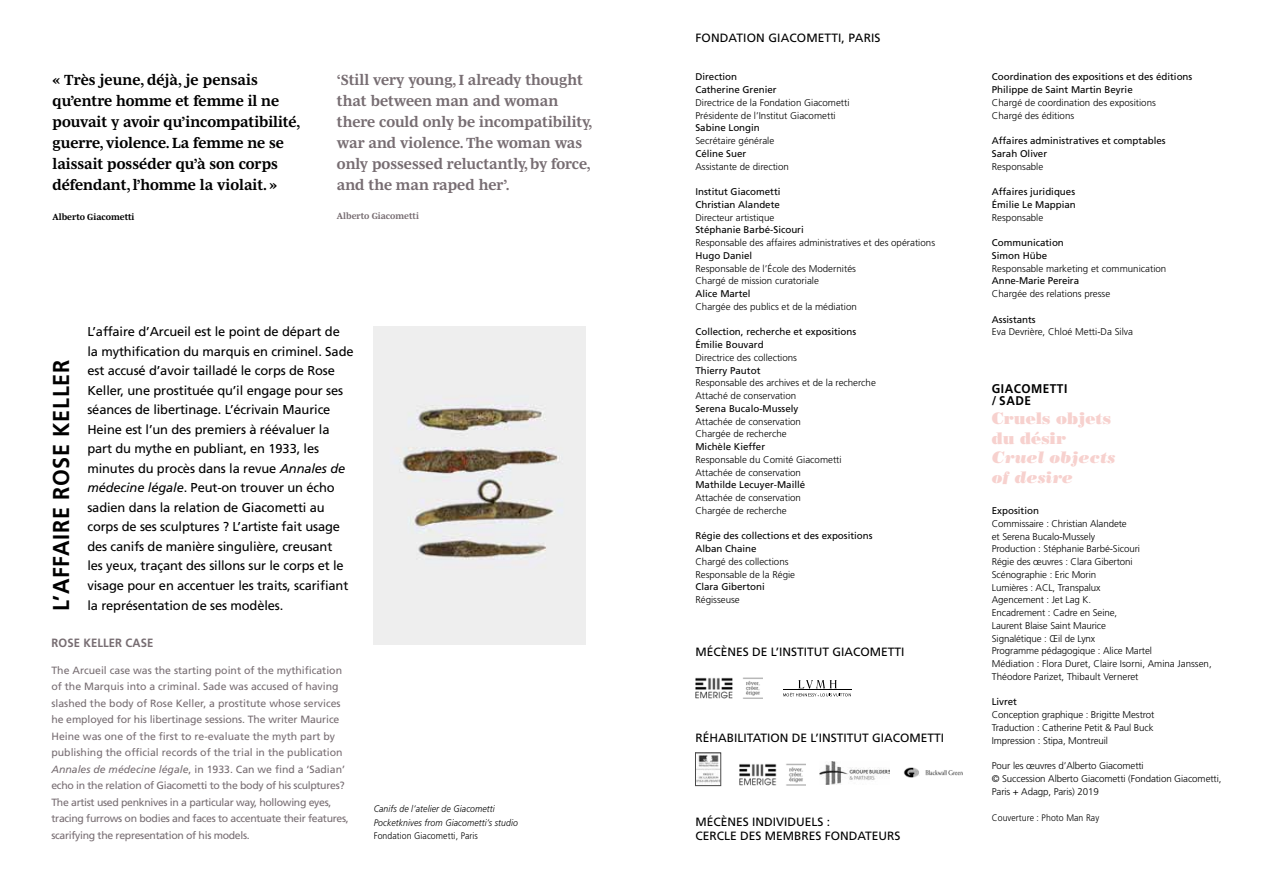
<style>
.page{position:relative;width:1276px;height:893px;background:#fff}
.page>*{position:absolute;margin:0;border:0;box-sizing:border-box;transform-origin:0 0}
.t1{font:700 22.95px "Frutiger";letter-spacing:.03em;color:#000;scale:.94 1}
.t2{font:italic 16.5px/19.5px "Bodoni Poster";color:#f7d1ce}
.t3{font:16.5px/19.5px "Bodoni Poster";color:#f7d1ce}
.t4{font:700 15px/21px "Mencken Pro Text";color:#000}
.t5{font:700 15px/21px "Mencken Pro Text";color:#776d72}
.t6{font:12.9px/19.5px "Frutiger";letter-spacing:-.01em;color:#000}
.t7{font:700 12.6px/12.3px "Frutiger";letter-spacing:.04em;color:#000;scale:.94 1}
.t8{font:12px/14px "Frutiger";color:#000}
.t9{font:700 12px "Frutiger";letter-spacing:.01em;color:#776d72;scale:.94 1}
.t10{font:10.5px/16.5px "Frutiger";color:#776d72}
.t11{font:300 9.75px/12.8px "Frutiger";color:#000}
.t12{font:9.75px/12.8px "Frutiger";color:#000}
.t13{font:italic 300 9.45px/13.5px "Frutiger";letter-spacing:.01em;color:#000;scale:.92 1}
.t14{font:300 9.45px "Frutiger";letter-spacing:.01em;color:#000;scale:.92 1}
.t15{font:700 9px "Mencken Pro Text";color:#000}
.t16{font:700 9px "Mencken Pro Text";color:#776d72}
.s1{font-style:italic}
</style>
<div class="page">
<img style="left:697px;top:755px;width:22px;height:28px">
<div style="left:695px;top:753px;width:26px;height:33px;border:1px solid #4a4a4a"></div>
<img style="left:903px;top:768px;width:60px;height:9px">
<img style="left:819px;top:761px;width:70px;height:23px">
<svg style="left:783px;top:680px;width:68px;height:16px"></svg>
<img style="left:695px;top:677px;width:67px;height:22px">
<img style="left:739px;top:763px;width:67px;height:23px">
<img style="left:374px;top:327px;width:211px;height:317px">
<h3 class="t4" style="left:53px;top:67px;width:249px">« Très jeune, déjà, je pensais qu’entre homme et femme il ne pouvait y avoir qu’incompatibilité, guerre, violence. La femme ne se laissait posséder qu’à son corps défendant, l’homme la violait. »</h3>
<p class="t15" style="left:53px;top:209px;width:83px">Alberto Giacometti</p>
<h3 class="t5" style="left:337px;top:68px;width:257px">‘Still very young, I already thought that between man and woman there could only be incompatibility, war and violence. The woman was only possessed reluctantly, by force, and the man raped her’.</h3>
<p class="t16" style="left:337px;top:209px;width:83px">Alberto Giacometti</p>
<h1 class="t1" style="left:48px;top:611px;width:268px;rotate:-90deg">L’AFFAIRE ROSE KELLER</h1>
<p class="t6" style="left:87px;top:322px;width:268px">L’affaire d’Arcueil est le point de départ de la mythification du marquis en criminel. Sade est accusé d’avoir tailladé le corps de Rose Keller, une prostituée qu’il engage pour ses séances de libertinage. L’écrivain Maurice Heine est l’un des premiers à réévaluer la part du mythe en publiant, en 1933, les minutes du procès dans la revue <span class="s1">Annales de médecine légale</span>. Peut-on trouver un écho sadien dans la relation de Giacometti au corps de ses sculptures ? L’artiste fait usage des canifs de manière singulière, creusant<br>les yeux, traçant des sillons sur le corps et le visage pour en accentuer les traits, scarifiant</p>
<h3 class="t6" style="left:87px;top:595px;width:197px">la représentation de ses modèles.</h3>
<p class="t9" style="left:51px;top:635px;width:110px">ROSE KELLER CASE</p>
<p class="t10" style="left:51px;top:662px;width:299px">The Arcueil case was the starting point of the mythification of the Marquis into a criminal. Sade was accused of having slashed the body of Rose Keller, a prostitute whose services he employed for his libertinage sessions. The writer Maurice Heine was one of the first to re-evaluate the myth part by publishing the official records of the trial in the publication <span class="s1">Annales de médecine légale</span>, in 1933. Can we find a ‘Sadian’ echo in the relation of Giacometti to the body of his sculptures?<br>The artist used penknives in a particular way, hollowing eyes, tracing furrows on bodies and faces to accentuate their features, scarifying the representation of his models.</p>
<p class="t13" style="left:374px;top:802px;width:158px">Canifs de l’atelier de Giacometti<br>Pocketknives from Giacometti’s studio</p>
<p class="t14" style="left:374px;top:831px;width:115px">Fondation Giacometti, Paris</p>
<p class="t8" style="left:695px;top:31px;width:187px">FONDATION GIACOMETTI, PARIS</p>
<p class="t12" style="left:695px;top:70px;width:83px">Direction<br>Catherine Grenier</p>
<p class="t11" style="left:695px;top:96px;width:156px">Directrice de la Fondation Giacometti<br>Présidente de l’Institut Giacometti</p>
<p class="t12" style="left:695px;top:121px;width:66px">Sabine Longin</p>
<p class="t11" style="left:695px;top:134px;width:80px">Secrétaire générale</p>
<p class="t12" style="left:695px;top:147px;width:52px">Céline Suer</p>
<p class="t11" style="left:695px;top:160px;width:95px">Assistante de direction</p>
<p class="t12" style="left:695px;top:185px;width:87px">Institut Giacometti<br>Christian Alandete</p>
<p class="t11" style="left:695px;top:211px;width:80px">Directeur artistique</p>
<p class="t12" style="left:695px;top:223px;width:110px">Stéphanie Barbé-Sicouri</p>
<p class="t11" style="left:695px;top:236px;width:241px">Responsable des affaires administratives et des opérations</p>
<p class="t12" style="left:695px;top:249px;width:58px">Hugo Daniel</p>
<p class="t11" style="left:695px;top:262px;width:162px">Responsable de l’École des Modernités<br>Chargé de mission curatoriale</p>
<p class="t12" style="left:695px;top:287px;width:57px">Alice Martel</p>
<p class="t11" style="left:695px;top:300px;width:163px">Chargée des publics et de la médiation</p>
<p class="t12" style="left:695px;top:326px;width:162px">Collection, recherche et expositions<br>Émilie Bouvard</p>
<p class="t11" style="left:695px;top:351px;width:103px">Directrice des collections</p>
<p class="t12" style="left:695px;top:364px;width:67px">Thierry Pautot</p>
<p class="t11" style="left:695px;top:377px;width:182px">Responsable des archives et de la recherche<br>Attaché de conservation</p>
<p class="t12" style="left:695px;top:402px;width:104px">Serena Bucalo-Mussely</p>
<p class="t11" style="left:695px;top:415px;width:107px">Attachée de conservation<br>Chargée de recherche</p>
<p class="t12" style="left:695px;top:440px;width:71px">Michèle Kieffer</p>
<p class="t11" style="left:695px;top:453px;width:148px">Responsable du Comité Giacometti<br>Attachée de conservation</p>
<p class="t12" style="left:695px;top:479px;width:111px">Mathilde Lecuyer-Maillé</p>
<p class="t11" style="left:695px;top:491px;width:107px">Attachée de conservation<br>Chargée de recherche</p>
<p class="t12" style="left:695px;top:530px;width:179px">Régie des collections et des expositions<br>Alban Chaine</p>
<p class="t11" style="left:695px;top:555px;width:101px">Chargé des collections<br>Responsable de la Régie</p>
<p class="t12" style="left:695px;top:581px;width:71px">Clara Gibertoni</p>
<p class="t11" style="left:695px;top:593px;width:46px">Régisseuse</p>
<p class="t8" style="left:695px;top:645px;width:20px">Mécènes</p>
<p class="t8" style="left:752px;top:645px;width:34px">de l’instit</p>
<p class="t8" style="left:813px;top:645px;width:36px">ut Giacometti</p>
<p class="t8" style="left:695px;top:731px;width:8px">réhabilitation</p>
<p class="t8" style="left:792px;top:731px;width:34px">de l’instit</p>
<p class="t8" style="left:853px;top:731px;width:36px">ut Giacometti</p>
<p class="t8" style="left:695px;top:814px;width:207px">MÉCÈNES INDIVIDUELS :<br>CERCLE DES MEMBRES FONDATEU RS</p>
<p class="t12" style="left:992px;top:71px;width:202px">Coordination des expositions et des éditions<br>Philippe de Saint Martin Beyrie</p>
<p class="t11" style="left:992px;top:96px;width:165px">Chargé de coordination des expositions<br>Chargé des éditions</p>
<p class="t12" style="left:992px;top:134px;width:175px">Affaires administratives et comptables<br>Sarah Oliver</p>
<p class="t11" style="left:992px;top:160px;width:53px">Responsable</p>
<p class="t12" style="left:992px;top:185px;width:85px">Affaires juridiques<br>Émilie Le Mappian</p>
<p class="t11" style="left:992px;top:211px;width:53px">Responsable</p>
<p class="t12" style="left:992px;top:236px;width:74px">Communication<br>Simon Hübe</p>
<p class="t11" style="left:992px;top:262px;width:176px">Responsable marketing et communication</p>
<p class="t12" style="left:992px;top:275px;width:89px">Anne-Marie Pereira</p>
<p class="t11" style="left:992px;top:287px;width:120px">Chargée des relations presse</p>
<p class="t12" style="left:992px;top:313px;width:45px">Assistants</p>
<p class="t11" style="left:992px;top:326px;width:143px">Eva Devrière, Chloé Metti-Da Silva</p>
<p class="t7" style="left:992px;top:382px;width:82px">GIACOMETTI / SADE</p>
<h2 class="t3" style="left:992px;top:409px;width:121px">Cruels objets du désir</h2>
<h2 class="t2" style="left:992px;top:448px;width:125px">Cruel objects of desire</h2>
<p class="t12" style="left:992px;top:504px;width:49px">Exposition</p>
<p class="t11" style="left:992px;top:517px;width:221px">Commissaire : Christian Alandete<br>et Serena Bucalo-Mussely<br>Production : Stéphanie Barbé-Sicouri<br>Régie des œuvres : Clara Gibertoni<br>Scénographie : Eric Morin<br>Lumières : ACL, Transpalux<br>Agencement : Jet Lag K.<br>Encadrement : Cadre en Seine,<br>Laurent Blaise Saint Maurice<br>Signalétique : Œil de Lynx<br>Programme pédagogique : Alice Martel<br>Médiation : Flora Duret, Claire Isorni, Amina Janssen,<br>Théodore Parizet, Thibault Verneret</p>
<p class="t12" style="left:992px;top:695px;width:26px">Livret</p>
<p class="t11" style="left:992px;top:708px;width:164px;text-align:justify">Conception graphique : Brigitte Mestrot Traduction : Catherine Petit &amp; Paul Buck Impression : Stipa, Montreuil</p>
<p class="t11" style="left:992px;top:759px;width:231px">Pour les œuvres d’Alberto Giacometti<br>© Succession Alberto Giacometti (Fondation Giacometti,<br>Paris + Adagp, Paris) 2019</p>
<p class="t14" style="left:992px;top:812px;width:118px">Couverture : Photo Man Ray</p>
</div>
